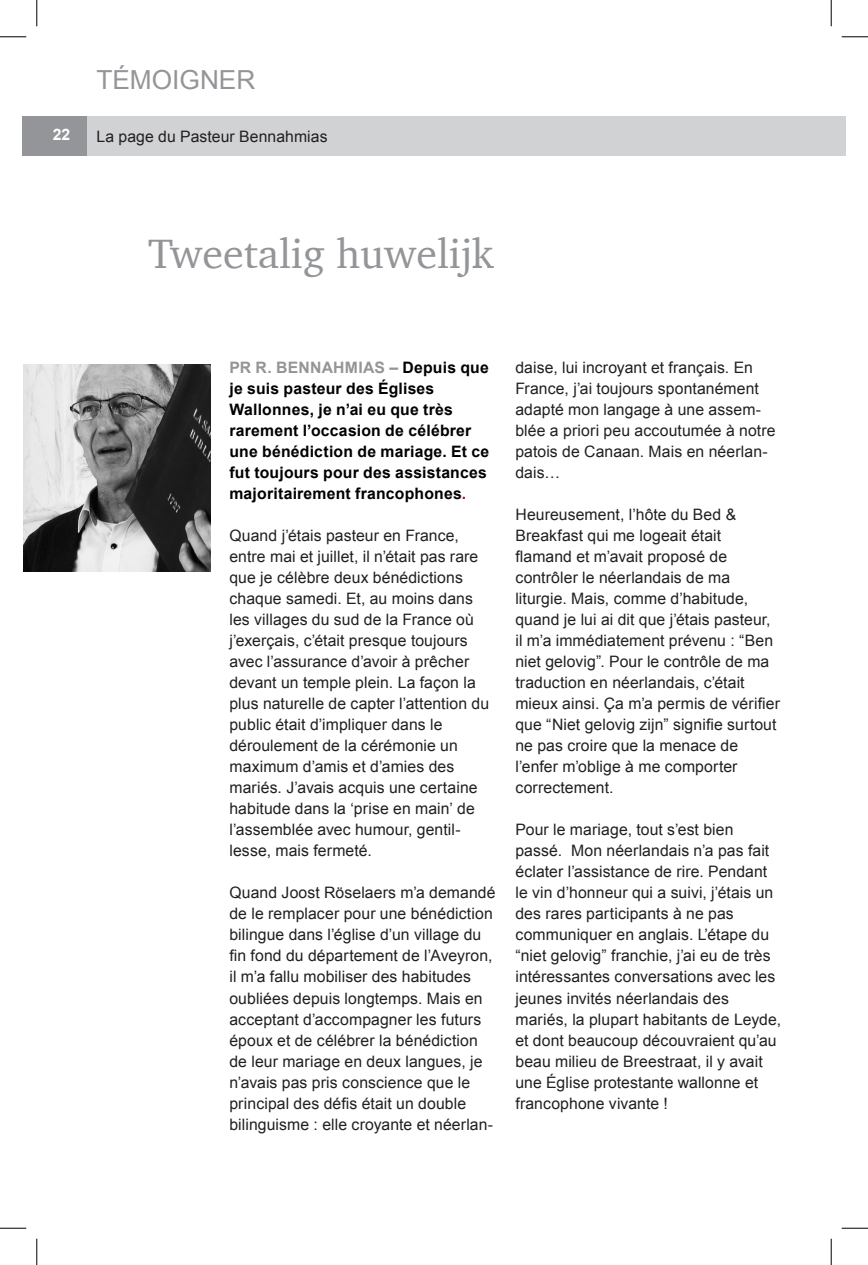
<style>
.page{position:relative;width:868px;height:1265px;background:#fff}
.page>*{position:absolute;margin:0;border:0;box-sizing:border-box;transform-origin:0 0}
.t1{font:42px "Charter";color:#939598}
.HAUT_DE_PAGE_Titre{font:26.25px "Arial";color:#939598}
.ARTICLE_Texte{font:15.75px/21px "Arial";letter-spacing:.005em;color:#231f20}
.ARTICLE_Chapeau{font:700 15.75px/21px "Arial";letter-spacing:.015em;color:#000}
.t2{font:700 15.75px "Arial";color:#fff}
.s1{color:#939598}
.s2{color:#b30437}
</style>
<div class="page">
<div style="left:37px;top:116px;width:808px;height:40px;background:#d1d2d4"></div>
<div style="left:22px;top:116px;width:64px;height:40px;background:#939598"></div>
<img style="left:24px;top:364px;width:186px;height:207px">
<svg style="left:0;top:36px;width:26px;height:1px"></svg>
<svg style="left:841px;top:36px;width:26px;height:1px"></svg>
<svg style="left:0;top:1227px;width:26px;height:1px"></svg>
<svg style="left:841px;top:1227px;width:26px;height:1px"></svg>
<svg style="left:36px;top:0;width:1px;height:26px"></svg>
<svg style="left:36px;top:1238px;width:1px;height:26px"></svg>
<svg style="left:830px;top:0;width:1px;height:26px"></svg>
<svg style="left:830px;top:1238px;width:1px;height:26px"></svg>
<p class="HAUT_DE_PAGE_Titre" style="left:96px;top:63px;width:160px">TÉMOIGNER</p>
<p class="t2" style="left:53px;top:124px;width:19px">22</p>
<p class="ARTICLE_Texte" style="left:96px;top:126px;width:233px">La page du Pasteur Bennahmias</p>
<p class="t1" style="left:148px;top:217px;width:347px">Tweetalig huwelijk</p>
<p class="ARTICLE_Chapeau" style="left:229px;top:357px;width:261px"><span class="s1">PR R. BENNAHMIAS –</span> Depuis que je suis pasteur des Églises<br>Wallonnes, je n’ai eu que très rarement l’occasion de célébrer une bénédiction de mariage. Et ce fut toujours pour des assistances majoritairement francophones<span class="s2">.</span></p>
<p class="ARTICLE_Texte" style="left:229px;top:525px;width:261px">Quand j’étais pasteur en France, entre mai et juillet, il n’était pas rare que je célèbre deux bénédictions chaque samedi. Et, au moins dans les villages du sud de la France où j’exerçais, c’était presque toujours avec l’assurance d’avoir à prêcher devant un temple plein. La façon la plus naturelle de capter l’attention du public était d’impliquer dans le déroulement de la cérémonie un maximum d’amis et d’amies des mariés. J’avais acquis une certaine habitude dans la ‘prise en main’ de l’assemblée avec humour, gentil&shy;lesse, mais fermeté.</p>
<p class="ARTICLE_Texte" style="left:229px;top:882px;width:267px">Quand Joost Röselaers m’a demandé de le remplacer pour une bénédiction bilingue dans l’église d’un village du fin fond du département de l’Aveyron, il m’a fallu mobiliser des habitudes oubliées depuis longtemps. Mais en acceptant d’accompagner les futurs époux et de célébrer la bénédiction de leur mariage en deux langues, je n’avais pas pris conscience que le principal des défis était un double bilinguisme : elle croyante et néerlan-</p>
<p class="ARTICLE_Texte" style="left:515px;top:357px;width:261px">daise, lui incroyant et français. En<br>France, j’ai toujours spontanément adapté mon langage à une assem&shy;blée a priori peu accoutumée à notre patois de Canaan. Mais en néerlan&shy;dais…</p>
<p class="ARTICLE_Texte" style="left:515px;top:504px;width:266px">Heureusement, l’hôte du Bed &amp;<br>Breakfast qui me logeait était flamand et m’avait proposé de contrôler le néerlandais de ma liturgie. Mais, comme d’habitude, quand je lui ai dit que j’étais pasteur, il m’a immédiatement prévenu : “Ben niet gelovig”. Pour le contrôle de ma traduction en néerlandais, c’était mieux ainsi. Ça m’a permis de vérifier que “Niet gelovig zijn” signifie surtout ne pas croire que la menace de l’enfer m’oblige à me comporter correctement.</p>
<p class="ARTICLE_Texte" style="left:515px;top:819px;width:267px">Pour le mariage, tout s’est bien passé. Mon néerlandais n’a pas fait éclater l’assistance de rire. Pendant le vin d’honneur qui a suivi, j’étais un des rares participants à ne pas communiquer en anglais. L’étape du “niet gelovig” franchie, j’ai eu de très intéressantes conversations avec les jeunes invités néerlandais des mariés, la plupart habitants de Leyde, et dont beaucoup découvraient qu’au beau milieu de Breestraat, il y avait une Église protestante wallonne et francophone vivante !</p>
</div>
